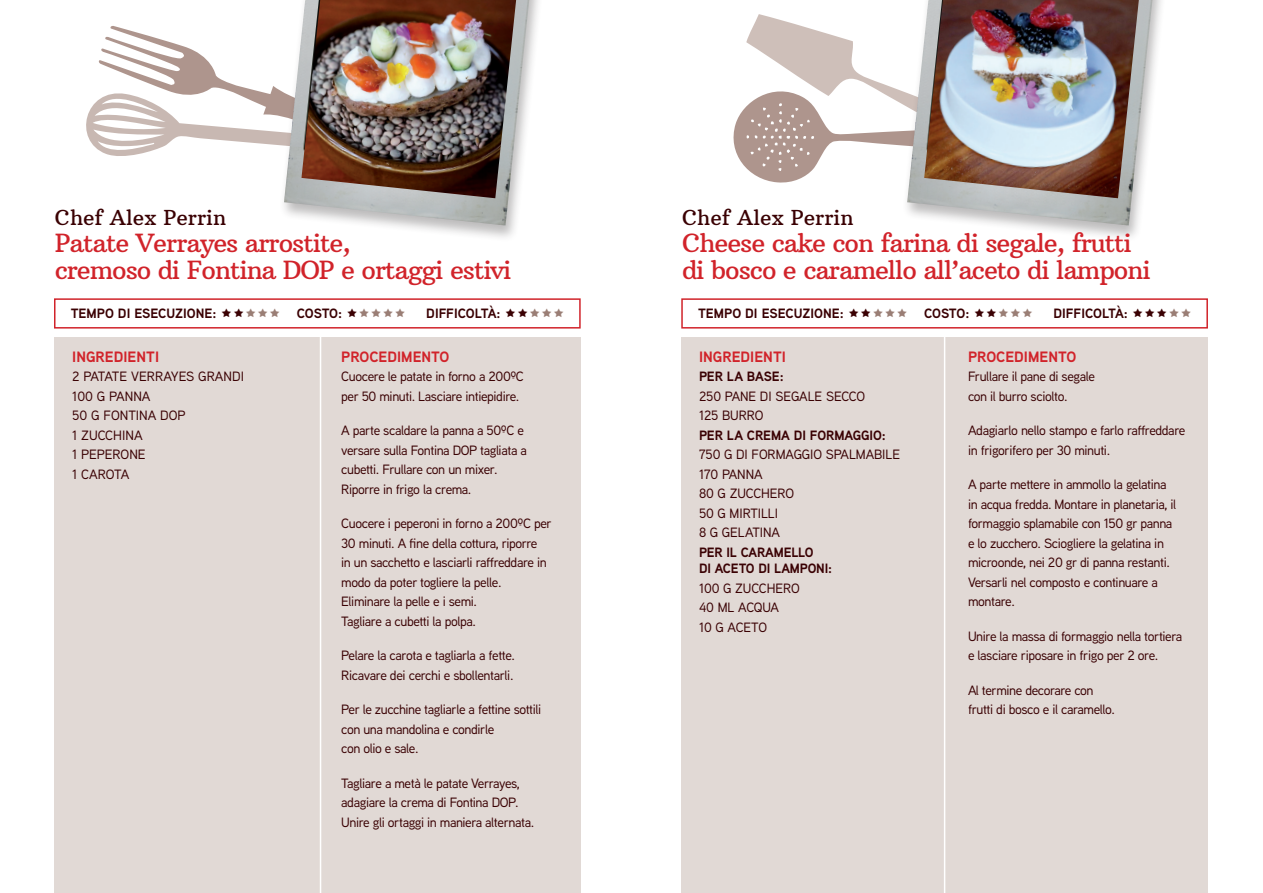
<style>
.page{position:relative;width:1263px;height:893px;background:#fff}
.page>*{position:absolute;margin:0;border:0;box-sizing:border-box;transform-origin:0 0}
.t1{font:25.5px/27px "Arbutus Slab";letter-spacing:-.04em;color:#d1232a}
.t2{font:21px "Arbutus Slab";color:#3a0103}
.t3{font:700 15px "Aaux Next";color:#d1232a}
.t4{font:500 13.5px/19.5px "Aaux Next";letter-spacing:-.03em;color:#3a0103}
.t5{font:700 13.5px/16.5px "Aaux Next";letter-spacing:-.005em;color:#3a0103}
.t6{font:500 13.5px/19.5px "Aaux Next";letter-spacing:-.005em;color:#3a0103}
.t7{font:500 13.5px/19.5px "Aaux Next";color:#3a0103}
</style>
<div class="page">
<svg style="left:98px;top:26px;width:177px;height:61px"></svg>
<svg style="left:86px;top:87px;width:193px;height:69px"></svg>
<svg style="left:733px;top:14px;width:169px;height:169px"></svg>
<div style="left:279px;top:0;width:267px;height:242px;background:#231f20;opacity:.3"></div>
<img style="left:284px;top:0;width:245px;height:226px">
<div style="left:902px;top:0;width:267px;height:242px;background:#231f20;opacity:.3"></div>
<img style="left:907px;top:0;width:245px;height:226px">
<div style="left:681px;top:337px;width:527px;height:556px;background:#e1d9d5"></div>
<div style="left:54px;top:337px;width:527px;height:556px;background:#e1d9d5"></div>
<img style="left:301px;top:0;width:215px;height:198px">
<div style="left:54px;top:298px;width:527px;height:31px;border:2px solid #d1232a"></div>
<img style="left:924px;top:0;width:215px;height:198px">
<div style="left:681px;top:298px;width:527px;height:31px;border:2px solid #d1232a"></div>
<hr style="left:320px;top:337px;width:1px;height:556px;background:#fff">
<hr style="left:944px;top:337px;width:1px;height:556px;background:#fff">
<h2 class="t2" style="left:55px;top:204px;width:173px">Chef Alex Perrin</h2>
<h1 class="t1" style="left:55px;top:229px;width:458px">Patate Verrayes arrostite,<br>cremoso di Fontina DOP e ortaggi estivi</h1>
<h2 class="t2" style="left:682px;top:204px;width:173px">Chef Alex Perrin</h2>
<h1 class="t1" style="left:682px;top:229px;width:470px">Cheese cake con farina di segale, frutti di bosco e caramello all’aceto di lamponi</h1>
<p class="t5" style="left:71px;top:305px;width:147px">TEMPO DI ESECUZIONE:</p>
<p class="t5" style="left:297px;top:305px;width:47px">COSTO:</p>
<p class="t5" style="left:426px;top:305px;width:76px">DIFFICOLTÀ:</p>
<p class="t5" style="left:698px;top:305px;width:147px">TEMPO DI ESECUZIONE:</p>
<p class="t5" style="left:924px;top:305px;width:47px">COSTO:</p>
<p class="t5" style="left:1053px;top:305px;width:76px">DIFFICOLTÀ:</p>
<p class="t3" style="left:72px;top:346px;width:88px">INGREDIENTI</p>
<p class="t7" style="left:72px;top:366px;width:173px">2 PATATE VERRAYES GRANDI<br>100 G PANNA<br>50 G FONTINA DOP<br>1 ZUCCHINA<br>1 PEPERONE<br>1 CAROTA</p>
<p class="t3" style="left:341px;top:346px;width:110px">PROCEDIMENTO</p>
<p class="t4" style="left:341px;top:366px;width:184px">Cuocere le patate in forno a 200ºC per 50 minuti. Lasciare intiepidire.</p>
<p class="t4" style="left:341px;top:420px;width:187px">A parte scaldare la panna a 50ºC e versare sulla Fontina DOP tagliata a cubetti. Frullare con un mixer.<br>Riporre in frigo la crema.</p>
<p class="t4" style="left:341px;top:513px;width:212px">Cuocere i peperoni in forno a 200ºC per 30 minuti. A fine della cottura, riporre<br>in un sacchetto e lasciarli raffreddare in modo da poter togliere la pelle.<br>Eliminare la pelle e i semi.<br>Tagliare a cubetti la polpa.</p>
<p class="t4" style="left:341px;top:645px;width:175px">Pelare la carota e tagliarla a fette.<br>Ricavare dei cerchi e sbollentarli.</p>
<p class="t4" style="left:341px;top:699px;width:202px">Per le zucchine tagliarle a fettine sottili con una mandolina e condirle<br>con olio e sale.</p>
<p class="t4" style="left:341px;top:773px;width:195px">Tagliare a metà le patate Verrayes, adagiare la crema di Fontina DOP.<br>Unire gli ortaggi in maniera alternata.</p>
<p class="t3" style="left:699px;top:346px;width:88px">INGREDIENTI</p>
<p class="t5" style="left:699px;top:368px;width:86px">PER LA BASE:</p>
<p class="t6" style="left:699px;top:386px;width:168px">250 PANE DI SEGALE SECCO<br>125 BURRO</p>
<p class="t5" style="left:699px;top:427px;width:188px">PER LA CREMA DI FORMAGGIO:</p>
<p class="t6" style="left:699px;top:444px;width:203px">750 G DI FORMAGGIO SPALMABILE<br>170 PANNA<br>80 G ZUCCHERO<br>50 G MIRTILLI<br>8 G GELATINA</p>
<p class="t5" style="left:699px;top:544px;width:135px">PER IL CARAMELLO<br>DI ACETO DI LAMPONI:</p>
<p class="t6" style="left:699px;top:578px;width:102px">100 G ZUCCHERO<br>40 ML ACQUA<br>10 G ACETO</p>
<p class="t3" style="left:968px;top:346px;width:110px">PROCEDIMENTO</p>
<p class="t4" style="left:968px;top:366px;width:129px">Frullare il pane di segale con il burro sciolto.</p>
<p class="t4" style="left:968px;top:420px;width:219px">Adagiarlo nello stampo e farlo raffreddare in frigorifero per 30 minuti.</p>
<p class="t4" style="left:968px;top:474px;width:210px">A parte mettere in ammollo la gelatina in acqua fredda. Montare in planetaria, il formaggio splamabile con 150 gr panna e lo zucchero. Sciogliere la gelatina in microonde, nei 20 gr di panna restanti.<br>Versarli nel composto e continuare a montare.</p>
<p class="t4" style="left:968px;top:626px;width:216px">Unire la massa di formaggio nella tortiera e lasciare riposare in frigo per 2 ore.</p>
<p class="t4" style="left:968px;top:680px;width:149px">Al termine decorare con frutti di bosco e il caramello.</p>
</div>
